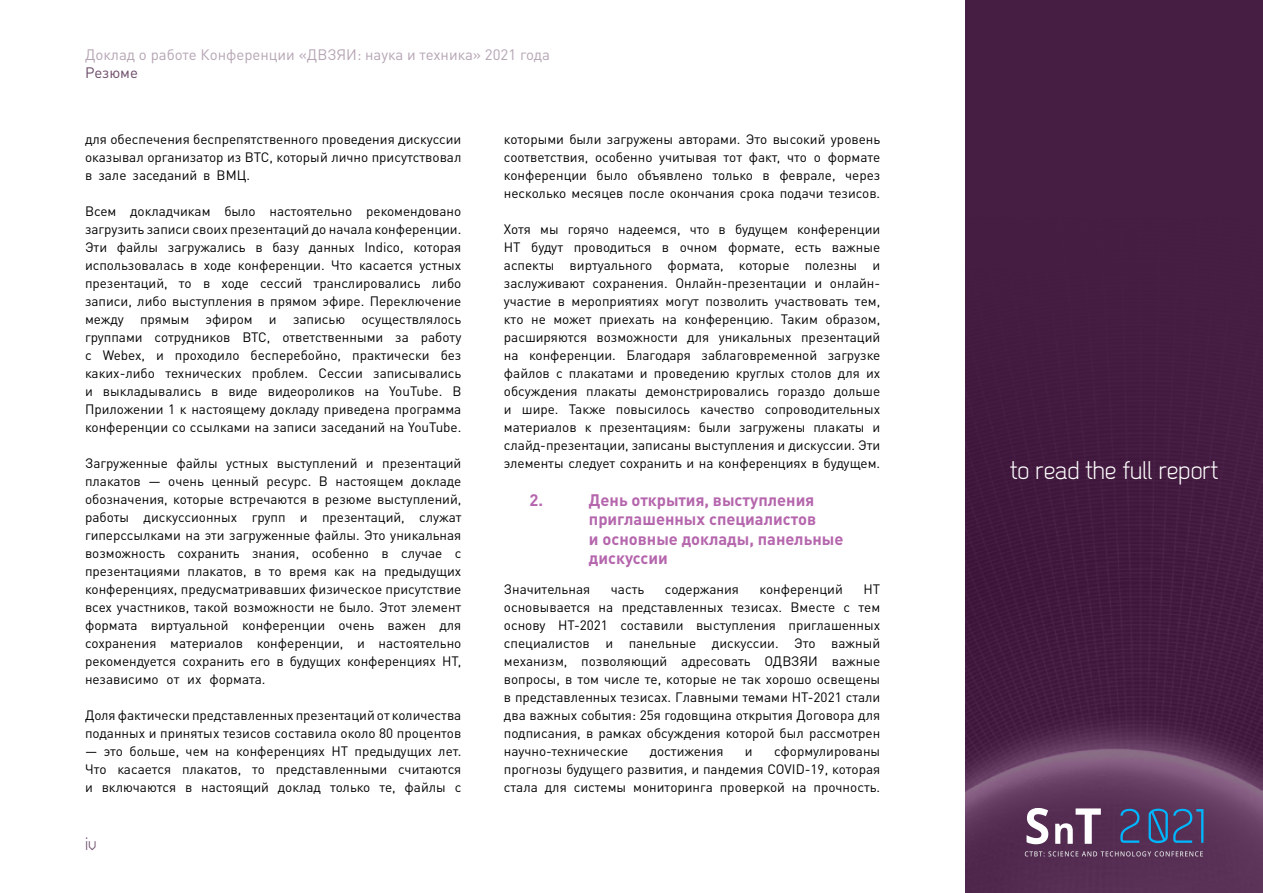
<style>
.page{position:relative;width:1263px;height:893px;background:#fff}
.page>*{position:absolute;margin:0;border:0;box-sizing:border-box;transform-origin:0 0}
.t1{font:25.5px "Dekar";color:#fff}
.t2{font:18px "Dekar";color:#6b4b69}
.t3{font:700 16.5px/19.5px "DIN Pro";color:#b566ad}
.t4{font:15px "DIN Pro";color:#b5a5b4}
.t5{font:15px "DIN Pro";color:#6b4b69}
.t6{font:13.5px/18px "DIN Pro";color:#000;text-align:justify}
</style>
<div class="page">
<div style="left:965px;top:0;width:298px;height:893px;background:#461e43"></div>
<img style="left:966px;top:462px;width:297px;height:431px">
<svg style="left:1026px;top:808px;width:22px;height:36px"></svg>
<svg style="left:1055px;top:808px;width:46px;height:36px"></svg>
<svg style="left:1025px;top:851px;width:178px;height:5px"></svg>
<svg style="left:1120px;top:808px;width:19px;height:35px"></svg>
<svg style="left:1148px;top:806px;width:55px;height:39px;background:#43507d"></svg>
<p class="t4" style="left:85px;top:43px;width:466px">Доклад о работе Конференции «ДВЗЯИ: наука и техника» 2021 года</p>
<p class="t5" style="left:85px;top:61px;width:55px">Резюме</p>
<p class="t6" style="left:85px;top:129px;width:378px">для обеспечения беспрепятственного проведения дискуссии оказывал организатор из ВТС, который лично присутствовал в зале заседаний в ВМЦ.</p>
<p class="t6" style="left:85px;top:201px;width:378px">Всем докладчикам было настоятельно рекомендовано загрузить записи своих презентаций до начала конференции.<br>Эти файлы загружались в базу данных Indico, которая использовалась в ходе конференции. Что касается устных презентаций, то в ходе сессий транслировались либо записи, либо выступления в прямом эфире. Переключение между прямым эфиром и записью осуществлялось группами сотрудников ВТС, ответственными за работу с Webex, и проходило бесперебойно, практически без каких-либо технических проблем. Сессии записывались и выкладывались в виде видеороликов на YouTube. В Приложении 1 к настоящему докладу приведена программа конференции со ссылками на записи заседаний на YouTube.</p>
<p class="t6" style="left:85px;top:453px;width:378px">Загруженные файлы устных выступлений и презентаций плакатов — очень ценный ресурс. В настоящем докладе обозначения, которые встречаются в резюме выступлений, работы дискуссионных групп и презентаций, служат гиперссылками на эти загруженные файлы. Это уникальная возможность сохранить знания, особенно в случае с презентациями плакатов, в то время как на предыдущих конференциях, предусматривавших физическое присутствие всех участников, такой возможности не было. Этот элемент формата виртуальной конференции очень важен для сохранения материалов конференции, и настоятельно рекомендуется сохранить его в будущих конференциях НТ, независимо от их формата.</p>
<p class="t6" style="left:85px;top:705px;width:378px">Доля фактически представленных презентаций от количества поданных и принятых тезисов составила около 80 процентов</p>
<p class="t6" style="left:85px;top:741px;width:378px">— это больше, чем на конференциях НТ предыдущих лет.<br>Что касается плакатов, то представленными считаются и включаются в настоящий доклад только те, файлы с</p>
<h2 class="t2" style="left:85px;top:835px;width:13px">iv</h2>
<p class="t6" style="left:504px;top:129px;width:378px">которыми были загружены авторами. Это высокий уровень соответствия, особенно учитывая тот факт, что о формате конференции было объявлено только в феврале, через несколько месяцев после окончания срока подачи тезисов.</p>
<p class="t6" style="left:504px;top:219px;width:378px">Хотя мы горячо надеемся, что в будущем конференции НТ будут проводиться в очном формате, есть важные аспекты виртуального формата, которые полезны и заслуживают сохранения. Онлайн-презентации и онлайн&shy;участие в мероприятиях могут позволить участвовать тем, кто не может приехать на конференцию. Таким образом, расширяются возможности для уникальных презентаций на конференции. Благодаря заблаговременной загрузке файлов с плакатами и проведению круглых столов для их обсуждения плакаты демонстрировались гораздо дольше и шире. Также повысилось качество сопроводительных материалов к презентациям: были загружены плакаты и слайд-презентации, записаны выступления и дискуссии. Эти элементы следует сохранить и на конференциях в будущем.</p>
<p class="t3" style="left:529px;top:488px;width:15px">2.</p>
<p class="t3" style="left:589px;top:488px;width:256px">День открытия, выступления приглашенных специалистов<br>и основные доклады, панельные дискуссии</p>
<p class="t6" style="left:504px;top:579px;width:88px">Значительная</p>
<p class="t6" style="left:611px;top:579px;width:35px">часть</p>
<p class="t6" style="left:665px;top:579px;width:75px">содержания</p>
<p class="t6" style="left:760px;top:579px;width:85px">конференций</p>
<p class="t6" style="left:504px;top:579px;width:378px;text-indent:360px">НТ основывается на представленных тезисах. Вместе с тем основу НТ-2021 составили выступления приглашенных специалистов и панельные дискуссии. Это важный механизм, позволяющий адресовать ОДВЗЯИ важные вопросы, в том числе те, которые не так хорошо освещены в представленных тезисах. Главными темами НТ-2021 стали два важных события: 25я годовщина открытия Договора для подписания, в рамках обсуждения которой был рассмотрен научно-технические</p>
<p class="t6" style="left:504px;top:741px;width:378px;text-indent:270px">сформулированы прогнозы будущего развития, и пандемия COVID-19, которая стала для системы мониторинга проверкой на прочность.</p>
<p class="t6" style="left:650px;top:741px;width:75px">достижения</p>
<p class="t6" style="left:745px;top:741px;width:9px">и</p>
<h1 class="t1" style="left:1010px;top:458px;width:209px">to read the full report</h1>
</div>
